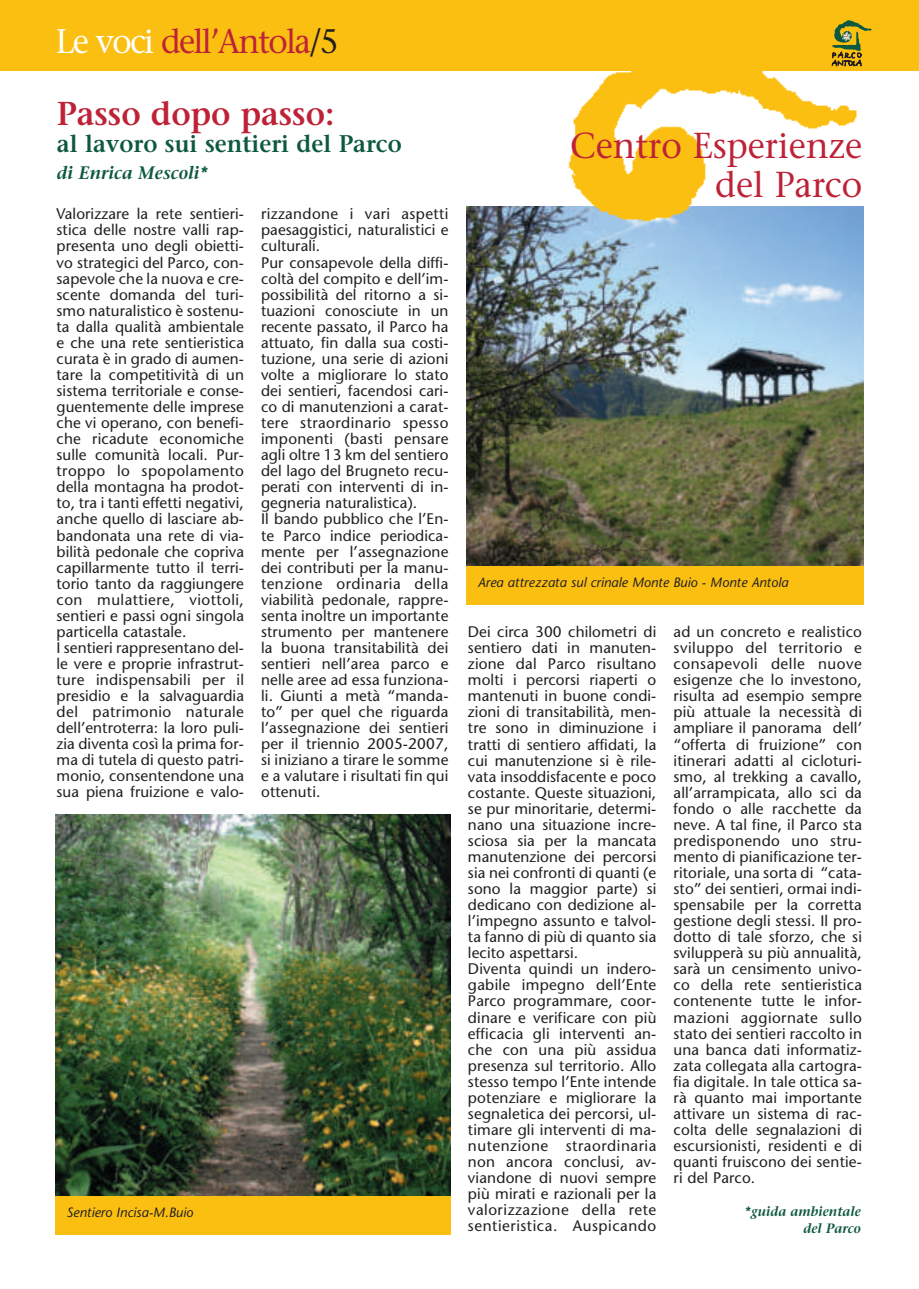
<style>
.page{position:relative;width:919px;height:1289px;background:#fff}
.page>*{position:absolute;margin:0;border:0;box-sizing:border-box;transform-origin:0 0}
.t1{font:36px/39px "Stone Serif";color:#be2237;text-align:right;scale:.96 1}
.t2{font:33.9px "Stone Serif";letter-spacing:-.05em;color:#be2237;scale:.96 1}
.t3{font:600 33px "Stone Serif";color:#be2237;scale:.96 1}
.t4{font:600 24px "Stone Serif";color:#0d5840;scale:.96 1}
.t5{font:italic 600 18px "Stone Serif";color:#0d5840;scale:.96 1}
.t6{font:15.3px/16px "Stone Sans";letter-spacing:.005em;color:#231f20}
.t7{font:italic 13.5px "Stone Sans";color:#231f20}
.t8{font:italic 600 13.5px/16.5px "Stone Serif";color:#0d5840;text-align:right;scale:.96 1}
.s1{color:#fff}
.s2{color:#231f20}
</style>
<div class="page">
<img style="left:55px;top:814px;width:395px;height:381px">
<img style="left:466px;top:206px;width:397px;height:360px">
<div style="left:466px;top:566px;width:397px;height:38px;background:#fbbf12"></div>
<div style="left:905px;top:1px;width:13px;height:70px;background:#fbbf12"></div>
<div style="left:0;top:1px;width:905px;height:70px;background:#fbbf12"></div>
<svg style="left:834px;top:20px;width:37px;height:47px"></svg>
<img style="left:563px;top:40px;width:294px;height:186px">
<div style="left:55px;top:1195px;width:395px;height:39px;background:#fbbf12"></div>
<h2 class="t2" style="left:56px;top:28px;width:296px"><span class="s1">Le voci</span> dell’Antola<span class="s2">/5</span></h2>
<h3 class="t3" style="left:57px;top:100px;width:290px">Passo dopo passo:</h3>
<h3 class="t4" style="left:57px;top:134px;width:361px">al lavoro sui sentieri del Parco</h3>
<p class="t5" style="left:57px;top:165px;width:160px">di Enrica Mescoli*</p>
<p class="t6" style="left:57px;top:207px;width:189px">Valorizzare la rete sentieri&shy;stica delle nostre valli rap&shy;presenta uno degli obietti&shy;vo strategici del Parco, con&shy;sapevole che la nuova e cre&shy;scente domanda del turi&shy;smo naturalistico è sostenu&shy;ta dalla qualità ambientale e che una rete sentieristica curata è in grado di aumen&shy;tare la competitività di un sistema territoriale e conse&shy;guentemente delle imprese che vi operano, con benefi&shy;che ricadute economiche sulle comunità locali. Pur&shy;troppo lo spopolamento della montagna ha prodot&shy;to, tra i tanti effetti negativi, anche quello di lasciare ab&shy;bandonata una rete di via&shy;bilità pedonale che copriva capillarmente tutto il terri&shy;torio tanto da raggiungere con mulattiere, viottoli, sentieri e passi ogni singola particella catastale.<br>I sentieri rappresentano del&shy;le vere e proprie infrastrut&shy;ture indispensabili per il presidio e la salvaguardia del patrimonio naturale dell’entroterra: la loro puli&shy;zia diventa così la prima for&shy;ma di tutela di questo patri&shy;monio, consentendone una sua piena fruizione e valo-</p>
<p class="t6" style="left:261px;top:207px;width:189px">rizzandone i vari aspetti paesaggistici, naturalistici e culturali.<br>Pur consapevole della diffi&shy;coltà del compito e dell’im&shy;possibilità del ritorno a si&shy;tuazioni conosciute in un recente passato, il Parco ha attuato, fin dalla sua costi&shy;tuzione, una serie di azioni volte a migliorare lo stato dei sentieri, facendosi cari&shy;co di manutenzioni a carat&shy;tere straordinario spesso imponenti (basti pensare agli oltre 13 km del sentiero del lago del Brugneto recu&shy;perati con interventi di in&shy;gegneria naturalistica).<br>Il bando pubblico che l’En&shy;te Parco indice periodica&shy;mente per l’assegnazione dei contributi per la manu&shy;tenzione ordinaria della viabilità pedonale, rappre&shy;senta inoltre un importante strumento per mantenere la buona transitabilità dei sentieri nell’area parco e nelle aree ad essa funziona&shy;li. Giunti a metà “manda&shy;to” per quel che riguarda l’assegnazione dei sentieri per il triennio 2005-2007, si iniziano a tirare le somme e a valutare i risultati fin qui ottenuti.</p>
<p class="t7" style="left:66px;top:1206px;width:128px">Sentiero Incisa-M.Buio</p>
<h1 class="t1" style="left:570px;top:130px;width:306px">Centro Esperienze del Parco</h1>
<p class="t7" style="left:477px;top:577px;width:312px">Area attrezzata sul crinale Monte Buio - Monte Antola</p>
<p class="t6" style="left:468px;top:625px;width:190px">Dei circa 300 chilometri di sentiero dati in manuten&shy;zione dal Parco risultano molti i percorsi riaperti o mantenuti in buone condi&shy;zioni di transitabilità, men&shy;tre sono in diminuzione i tratti di sentiero affidati, la cui manutenzione si è rile&shy;vata insoddisfacente e poco costante. Queste situazioni, se pur minoritarie, determi&shy;nano una situazione incre&shy;sciosa sia per la mancata manutenzione dei percorsi sia nei confronti di quanti (e sono la maggior parte) si dedicano con dedizione al&shy;l’impegno assunto e talvol&shy;ta fanno di più di quanto sia lecito aspettarsi.<br>Diventa quindi un indero&shy;gabile impegno dell’Ente<br>Parco programmare, coor&shy;dinare e verificare con più efficacia gli interventi an&shy;che con una più assidua presenza sul territorio. Allo stesso tempo l’Ente intende potenziare e migliorare la segnaletica dei percorsi, ul&shy;timare gli interventi di ma&shy;nutenzione straordinaria non ancora conclusi, av&shy;viandone di nuovi sempre più mirati e razionali per la valorizzazione della rete sentieristica. Auspicando</p>
<p class="t6" style="left:673px;top:625px;width:190px;text-align:justify">ad un concreto e realistico sviluppo del territorio e consapevoli delle nuove esigenze che lo investono, risulta ad esempio sempre più attuale la necessità di ampliare il panorama dell’ “offerta di fruizione” con itinerari adatti al cicloturi&shy;smo, al trekking a cavallo, all’arrampicata, allo sci da fondo o alle racchette da neve. A tal fine, il Parco sta predisponendo uno stru&shy;mento di pianificazione ter&shy;ritoriale, una sorta di “cata&shy;sto” dei sentieri, ormai indi&shy;spensabile per la corretta gestione degli stessi. Il pro&shy;dotto di tale sforzo, che si svilupperà su più annualità, sarà un censimento univo&shy;co della rete sentieristica contenente tutte le infor&shy;mazioni aggiornate sullo stato dei sentieri raccolto in una banca dati informatiz&shy;zata collegata alla cartogra&shy;fia digitale. In tale ottica sa&shy;rà quanto mai importante attivare un sistema di rac&shy;colta delle segnalazioni di escursionisti, residenti e di quanti fruiscono dei sentie&shy;ri del Parco.</p>
<p class="t8" style="left:744px;top:1204px;width:123px">*guida ambientale del Parco</p>
</div>
